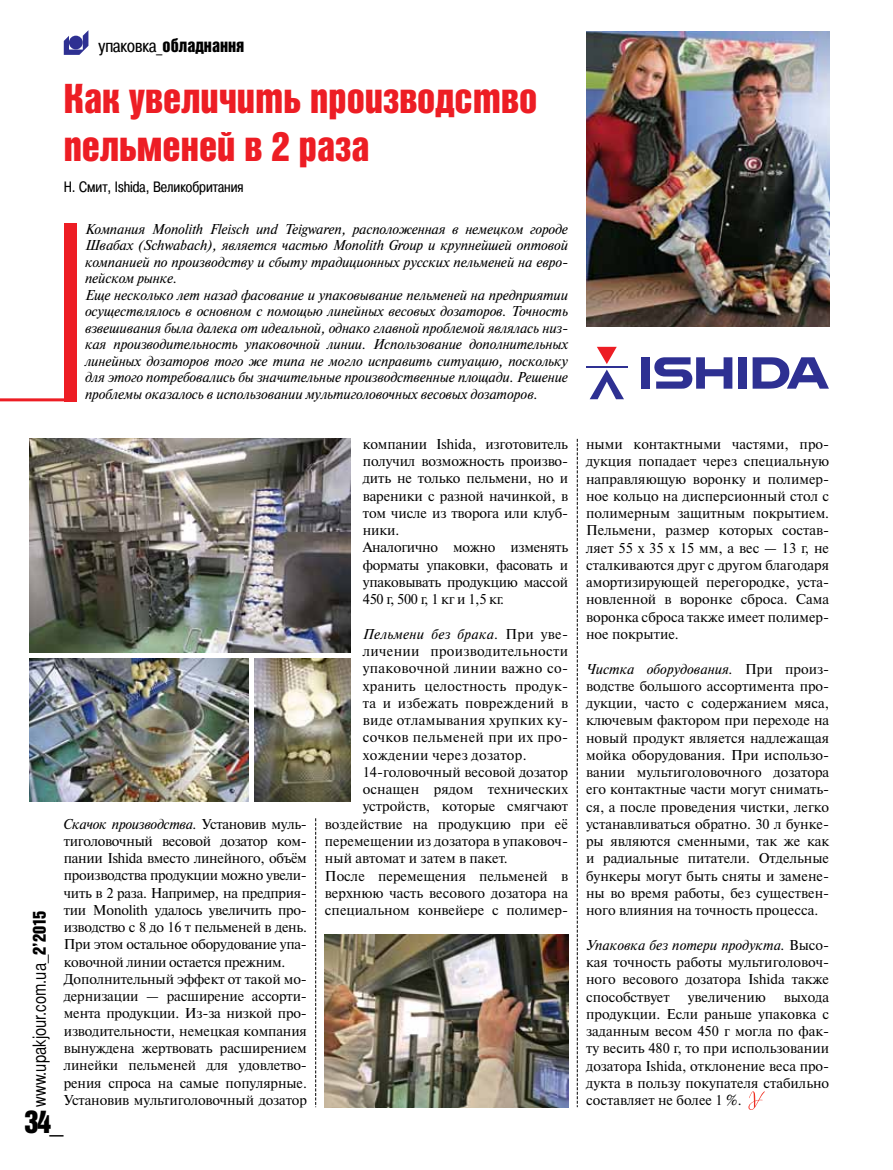
<style>
.page{position:relative;width:893px;height:1170px;background:#fff}
.page>*{position:absolute;margin:0;border:0;box-sizing:border-box;transform-origin:0 0}
.t1{font:40.5px/48.6px "Bastion Kontrast Alt C";color:#ed1d24}
.t2{font:31.5px "Bastion Kontrast Alt C";color:#000}
.t3{font:18px "Bastion C";color:#000}
.t4{font:18px "Bastion Kontrast Alt C";color:#000}
.t5{font:15px "Pragmatica Cond C";color:#000}
.t6{font:14.25px/17.2px "Newton C";letter-spacing:-.01em;color:#000;text-align:justify}
.t7{font:italic 14.25px/16.5px "Newton C";letter-spacing:-.01em;color:#000}
.t8{font:14.25px "Newton C";letter-spacing:.02em;color:#000}
.t9{font:italic 14.25px "Newton C";letter-spacing:.02em;color:#000}
.s1{font-family:"Pragmatica Cond C"}
.s2{font-family:"Bastion Kontrast Alt C"}
.s3{font-style:italic}
.s4{font-style:normal}
</style>
<div class="page">
<svg style="left:748px;top:1091px;width:17px;height:18px"></svg>
<svg style="left:577px;top:439px;width:1px;height:668px"></svg>
<svg style="left:315px;top:818px;width:1px;height:289px"></svg>
<div style="left:64px;top:223px;width:12px;height:178px;background:#ed1d24"></div>
<hr style="left:0;top:398px;width:76px;height:3px;background:#ed1d24">
<div style="left:738px;top:357px;width:9px;height:31px;background:#2e3092"></div>
<div style="left:641px;top:357px;width:9px;height:31px;background:#2e3092"></div>
<svg style="left:654px;top:357px;width:78px;height:31px"></svg>
<svg style="left:753px;top:357px;width:76px;height:31px"></svg>
<hr style="left:586px;top:366px;width:42px;height:2px;background:#2e3092">
<svg style="left:590px;top:347px;width:34px;height:52px"></svg>
<img style="left:30px;top:439px;width:320px;height:213px">
<img style="left:30px;top:659px;width:218px;height:142px">
<img style="left:587px;top:32px;width:242px;height:294px">
<img style="left:255px;top:659px;width:95px;height:142px">
<img style="left:325px;top:934px;width:243px;height:173px">
<svg style="left:64px;top:30px;width:24px;height:25px"></svg>
<p class="t4" style="left:99px;top:36px;width:147px"><span class="s1">упаковка_</span>обладнання</p>
<h1 class="t1" style="left:64px;top:74px;width:475px">Как увеличить производство пельменей в 2 раза</h1>
<p class="t5" style="left:64px;top:178px;width:181px">Н. Смит, Ishida, Великобритания</p>
<p class="t7" style="left:85px;top:220px;width:485px">Компания Monolith Fleisch und Teigwaren, расположенная в немецком городе Швабах (Schwabach), является частью Monolith Group и крупнейшей оптовой компанией по производству и сбыту традиционных русских пельменей на евро&shy;пейском рынке.<br>Еще несколько лет назад фасование и упаковывание пельменей на предприятии осуществлялось в основном с помощью линейных весовых дозаторов. Точность взвешивания была далека от идеальной, однако главной проблемой являлась низ&shy;кая производительность упаковочной линии. Использование дополнительных линейных дозаторов того же типа не могло исправить ситуацию, поскольку для этого потребовались бы значительные производственные площади. Решение проблемы оказалось в использовании мультиголовочных весовых дозаторов.</p>
<p class="t3" style="left:29px;top:1106px;width:198px;rotate:-90deg">www.upakjour.com.ua_<span class="s2">2’2015</span></p>
<p class="t6" style="left:64px;top:815px;width:245px;text-align:left"><span class="s3">Скачок производства.</span> Установив муль&shy;тиголовочный весовой дозатор ком&shy;пании Ishida вместо линейного, объём производства продукции можно увели&shy;чить в 2 раза. Например, на предприя&shy;тии Monolith удалось увеличить про&shy;изводство с 8 до 16 т пельменей в день.<br>При этом остальное оборудование упа&shy;ковочной линии остается прежним.<br>Дополнительный эффект от такой мо&shy;дернизации — расширение ассорти&shy;мента продукции. Из-за низкой про&shy;изводительности, немецкая компания вынуждена жертвовать расширением линейки пельменей для удовлетво&shy;рения спроса на самые популярные.<br>Установив мультиголовочный дозатор</p>
<p class="t6" style="left:363px;top:435px;width:207px;text-align:left">компании Ishida, изготовитель получил возможность произво&shy;дить не только пельмени, но и вареники с разной начинкой, в том числе из творога или клуб&shy;ники.<br>Аналогично можно изменять форматы упаковки, фасовать и упаковывать продукцию массой<br>450 г, 500 г, 1 кг и 1,5 кг.</p>
<p class="t9" style="left:363px;top:626px;width:207px">Пельмени без брака. <span class="s4">При уве-</span></p>
<p class="t8" style="left:363px;top:643px;width:207px">личении производительности</p>
<p class="t8" style="left:363px;top:660px;width:207px">упаковочной линии важно со-</p>
<p class="t8" style="left:363px;top:678px;width:207px">хранить целостность продук-</p>
<p class="t8" style="left:363px;top:695px;width:207px">та и избежать повреждений в</p>
<p class="t8" style="left:363px;top:712px;width:207px">виде отламывания хрупких ку-</p>
<p class="t8" style="left:363px;top:729px;width:207px">сочков пельменей при их про-</p>
<p class="t8" style="left:363px;top:747px;width:165px">хождении через дозатор.</p>
<p class="t6" style="left:363px;top:763px;width:207px">14-головочный весовой дозатор</p>
<p class="t6" style="left:363px;top:780px;width:207px">оснащен рядом технических</p>
<p class="t6" style="left:363px;top:798px;width:207px">устройств, которые смягчают</p>
<p class="t6" style="left:325px;top:815px;width:245px">воздействие на продукцию при её</p>
<p class="t6" style="left:325px;top:832px;width:245px">перемещении из дозатора в упаковоч-</p>
<p class="t6" style="left:325px;top:849px;width:184px">ный автомат и затем в пакет.</p>
<p class="t6" style="left:325px;top:867px;width:245px">После перемещения пельменей в</p>
<p class="t6" style="left:325px;top:884px;width:245px">верхнюю часть весового дозатора на</p>
<p class="t6" style="left:325px;top:901px;width:245px">специальном конвейере с полимер-</p>
<h2 class="t2" style="left:25px;top:1105px;width:41px">34_</h2>
<p class="t6" style="left:586px;top:435px;width:245px">ными контактными частями, про&shy;дукция попадает через специальную направляющую воронку и полимер&shy;ное кольцо на дисперсионный стол с полимерным защитным покрытием.<br>Пельмени, размер которых состав&shy;ляет 55 x 35 x 15 мм, а вес — 13 г, не сталкиваются друг с другом благодаря амортизирующей перегородке, уста&shy;новленной в воронке сброса. Сама воронка сброса также имеет полимер&shy;ное покрытие.</p>
<p class="t6" style="left:586px;top:660px;width:245px"><span class="s3">Чистка оборудования.</span> При произ&shy;водстве большого ассортимента про&shy;дукции, часто с содержанием мяса, ключевым фактором при переходе на новый продукт является надлежащая мойка оборудования. При использо&shy;вании мультиголовочного дозатора его контактные части могут снимать&shy;ся, а после проведения чистки, легко устанавливаться обратно. 30 л бунке&shy;ры являются сменными, так же как и радиальные питатели. Отдельные бункеры могут быть сняты и замене&shy;ны во время работы, без существен&shy;ного влияния на точность процесса.</p>
<p class="t6" style="left:586px;top:936px;width:245px"><span class="s3">Упаковка без потери продукта.</span> Высо&shy;кая точность работы мультиголовоч&shy;ного весового дозатора Ishida также способствует</p>
<p class="t6" style="left:586px;top:988px;width:245px;text-indent:198px">выхода продукции. Если раньше упаковка с заданным весом 450 г могла по фак&shy;ту весить 480 г, то при использовании дозатора Ishida, отклонение веса про&shy;дукта в пользу покупателя стабильно составляет не более 1 %.</p>
<p class="t6" style="left:688px;top:988px;width:80px">увеличению</p>
</div>
